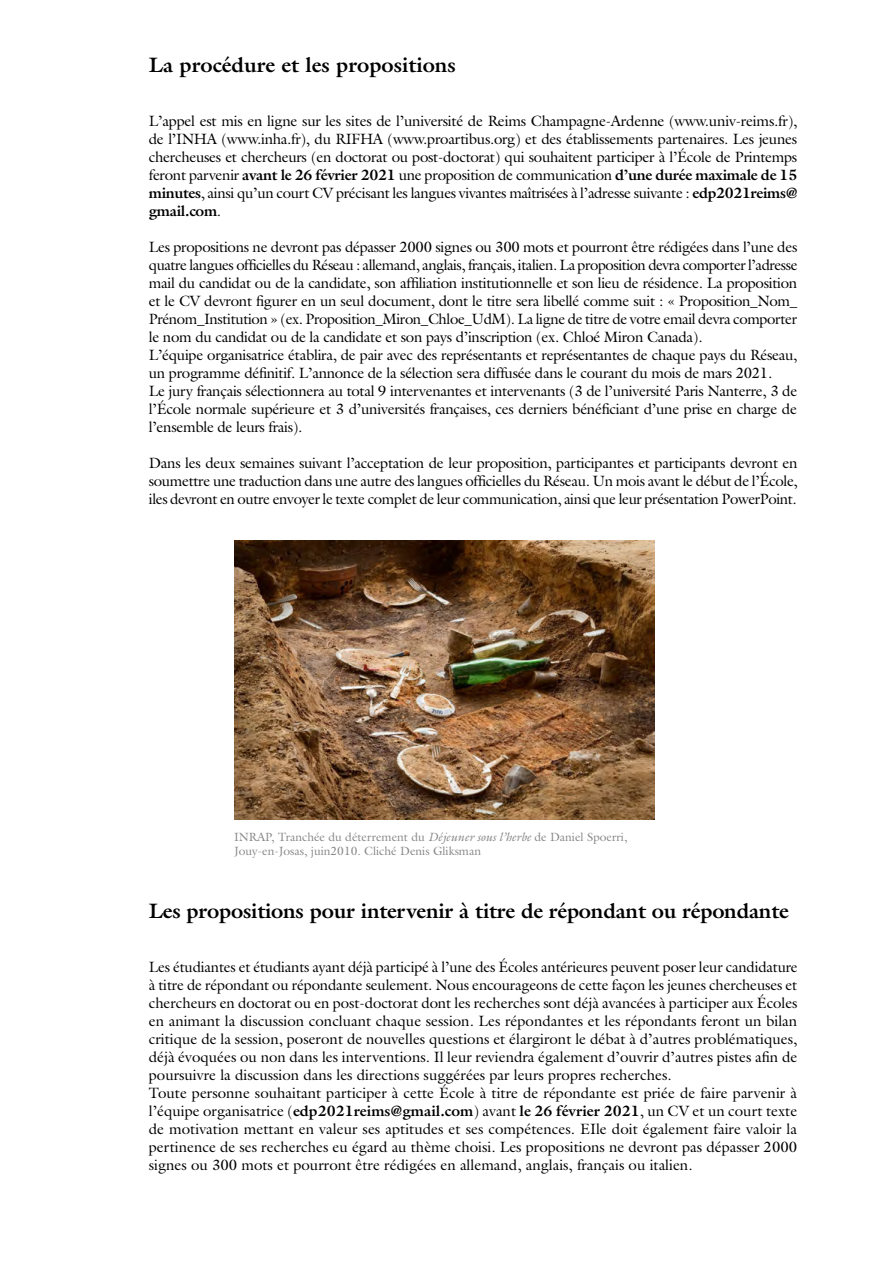
<style>
.page{position:relative;width:893px;height:1263px;background:#fff}
.page>*{position:absolute;margin:0;border:0;box-sizing:border-box;transform-origin:0 0}
.t1{font:700 21px "Galliard Std";letter-spacing:-.01em;color:#000}
.t2{font:15px/18px "Galliard Std";letter-spacing:-.01em;color:#000;text-align:justify}
.t3{font:12px/14.4px "Galliard Std";color:#878787}
.s1{font-weight:700}
.s2{font-style:italic}
</style>
<div class="page">
<img style="left:234px;top:540px;width:421px;height:280px">
<h1 class="t1" style="left:149px;top:51px;width:309px">La procédure et les propositions</h1>
<p class="t2" style="left:149px;top:112px;width:650px">L’appel est mis en ligne sur les sites de l’université de Reims Champagne-Ardenne (www.univ-reims.fr), de l’INHA (www.inha.fr), du RIFHA (www.proartibus.org) et des établissements partenaires. Les jeunes chercheuses et chercheurs (en doctorat ou post-doctorat) qui souhaitent participer à l’École de Printemps feront parvenir <span class="s1">avant le 26 février 2021</span> une proposition de communication <span class="s1">d’une durée maximale de 15 minutes</span>, ainsi qu’un court CV précisant les langues vivantes maîtrisées à l’adresse suivante : <span class="s1">edp2021reims@ gmail.com</span>.</p>
<p class="t2" style="left:149px;top:238px;width:650px;text-align:left">Les propositions ne devront pas dépasser 2000 signes ou 300 mots et pourront être rédigées dans l’une des quatre langues officielles du Réseau : allemand, anglais, français, italien. La proposition devra comporter l’adresse mail du candidat ou de la candidate, son affiliation institutionnelle et son lieu de résidence. La proposition et le CV devront figurer en un seul document, dont le titre sera libellé comme suit : « Proposition_Nom_ Prénom_Institution » (ex. Proposition_Miron_Chloe_UdM). La ligne de titre de votre email devra comporter le nom du candidat ou de la candidate et son pays d’inscription (ex. Chloé Miron Canada).<br>L’équipe organisatrice établira, de pair avec des représentants et représentantes de chaque pays du Réseau, un programme définitif. L’annonce de la sélection sera diffusée dans le courant du mois de mars 2021.<br>Le jury français sélectionnera au total 9 intervenantes et intervenants (3 de l’université Paris Nanterre, 3 de l’École normale supérieure et 3 d’universités françaises, ces derniers bénéficiant d’une prise en charge de l’ensemble de leurs frais).</p>
<p class="t2" style="left:149px;top:454px;width:650px">Dans les deux semaines suivant l’acceptation de leur proposition, participantes et participants devront en soumettre une traduction dans une autre des langues officielles du Réseau. Un mois avant le début de l’École, iles devront en outre envoyer le texte complet de leur communication, ainsi que leur présentation PowerPoint.</p>
<p class="t3" style="left:234px;top:829px;width:395px">INRAP, Tranchée du déterrement du <span class="s2">Déjeuner sous l’herbe</span> de Daniel Spoerri,<br>Jouy-en-Josas, juin2010. Cliché Denis Gliksman</p>
<h1 class="t1" style="left:149px;top:897px;width:641px">Les propositions pour intervenir à titre de répondant ou répondante</h1>
<p class="t2" style="left:149px;top:958px;width:650px;text-align:left">Les étudiantes et étudiants ayant déjà participé à l’une des Écoles antérieures peuvent poser leur candidature à titre de répondant ou répondante seulement. Nous encourageons de cette façon les jeunes chercheuses et chercheurs en doctorat ou en post-doctorat dont les recherches sont déjà avancées à participer aux Écoles en animant la discussion concluant chaque session. Les répondantes et les répondants feront un bilan critique de la session, poseront de nouvelles questions et élargiront le débat à d’autres problématiques, déjà évoquées ou non dans les interventions. Il leur reviendra également d’ouvrir d’autres pistes afin de poursuivre la discussion dans les directions suggérées par leurs propres recherches.<br>Toute personne souhaitant participer à cette École à titre de répondante est priée de faire parvenir à l’équipe organisatrice (<span class="s1">edp2021reims@gmail.com</span>) avant <span class="s1">le 26 février 2021</span>, un CV et un court texte de motivation mettant en valeur ses aptitudes et ses compétences. EIle doit également faire valoir la pertinence de ses recherches eu égard au thème choisi. Les propositions ne devront pas dépasser 2000 signes ou 300 mots et pourront être rédigées en allemand, anglais, français ou italien.</p>
</div>
